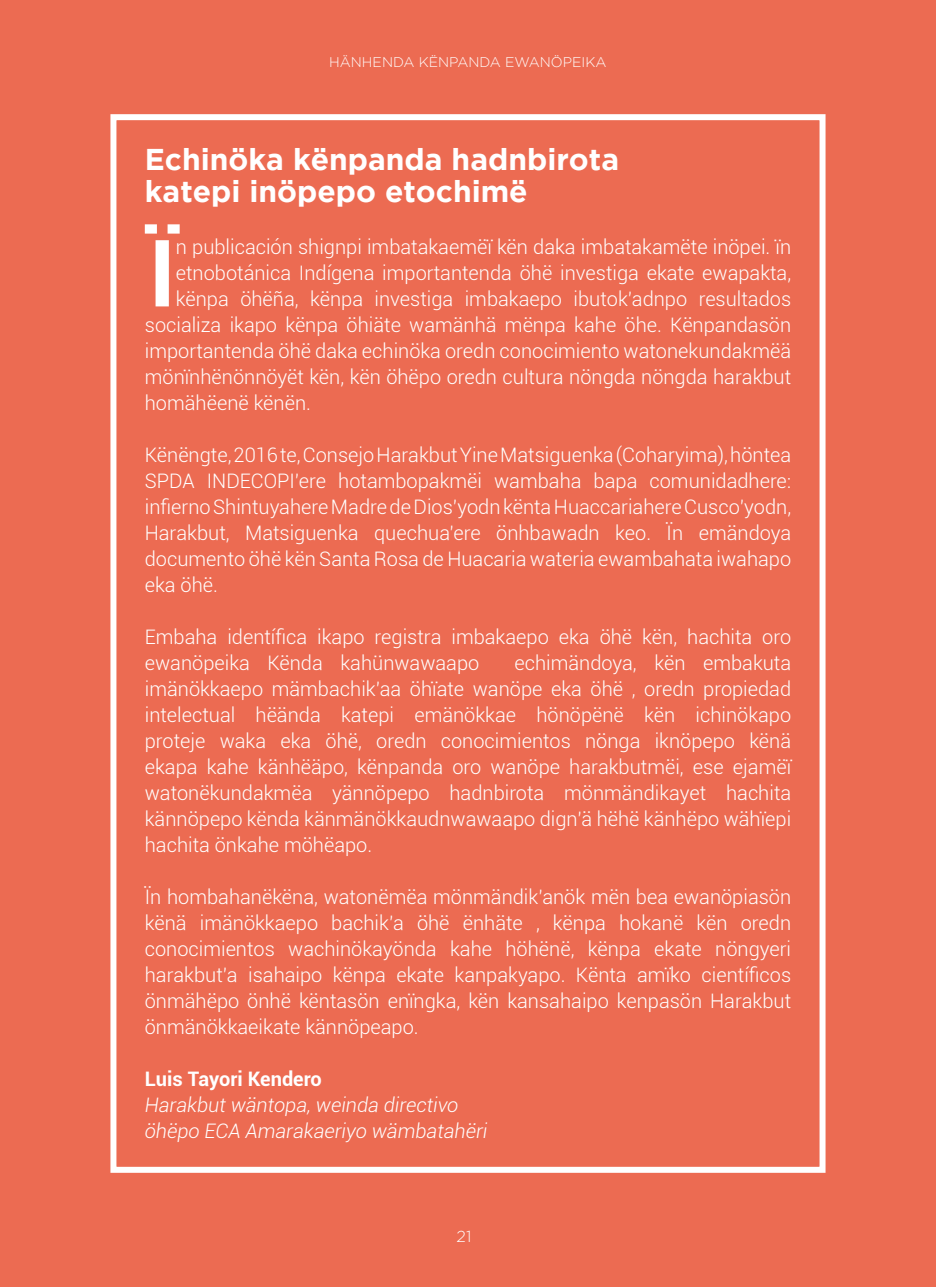
<style>
.page{position:relative;width:936px;height:1287px;background:#fff}
.page>*{position:absolute;margin:0;border:0;box-sizing:border-box;transform-origin:0 0}
.t1{font:700 93.2px "Roboto";color:#fff}
.t2{font:700 30px/32px "Gotham";color:#fff}
.t3{font:300 20px/26px "Roboto";color:#fff;text-align:justify}
.t4{font:italic 300 20px/26px "Roboto";color:#fff}
.t5{font:700 20px "Roboto";color:#fff}
.t6{font:300 16px "Gotham";color:#fff}
.t7{font:300 14px "Gotham";color:#fff}
</style>
<div class="page">
<div style="left:0;top:0;width:935px;height:1287px;background:#ec6b52"></div>
<div style="left:110px;top:114px;width:715px;height:1059px;border:6px solid #fff"></div>
<p class="t7" style="left:329px;top:54px;width:279px">HÄNHENDA KËNPANDA EWANÖPEIKA</p>
<h2 class="t2" style="left:145px;top:143px;width:476px">Echinöka kënpanda hadnbirota katepi inöpepo etochimë</h2>
<h1 class="t1" style="left:148px;top:208px;width:29px">Ï</h1>
<p class="t3" style="left:176px;top:234px;width:616px">n publicación shignpi imbatakaemëï kën daka imbatakamëte inöpei. ïn</p>
<p class="t3" style="left:176px;top:260px;width:616px">etnobotánica Indígena importantenda öhë investiga ekate ewapakta,</p>
<p class="t3" style="left:176px;top:286px;width:616px">kënpa öhëña, kënpa investiga imbakaepo ibutok’adnpo resultados</p>
<p class="t3" style="left:145px;top:312px;width:648px">socializa ikapo kënpa öhiäte wamänhä mënpa kahe öhe. Kënpandasön</p>
<p class="t3" style="left:145px;top:338px;width:648px">importantenda öhë daka echinöka oredn conocimiento watonekundakmëä</p>
<p class="t3" style="left:145px;top:364px;width:648px">mönïnhënönnöyët kën, kën öhëpo oredn cultura nöngda nöngda harakbut</p>
<p class="t3" style="left:145px;top:390px;width:168px">homähëenë kënën.</p>
<p class="t3" style="left:145px;top:442px;width:648px">Kënëngte, 2016 te, Consejo Harakbut Yine Matsiguenka (Coharyima), höntea SPDA INDECOPI’ere hotambopakmëi wambaha bapa comunidadhere: infierno Shintuyahere Madre de Dios’yodn kënta Huaccariahere Cusco’yodn, Harakbut, Matsiguenka quechua’ere önhbawadn keo. Ïn emändoya documento öhë kën Santa Rosa de Huacaria wateria ewambahata iwahapo eka öhë.</p>
<p class="t3" style="left:145px;top:624px;width:647px">Embaha identífica ikapo registra imbakaepo eka öhë kën, hachita oro ewanöpeika Kënda kahünwawaapo</p>
<p class="t3" style="left:145px;top:650px;width:648px;text-indent:369px">echimändoya, kën embakuta imänökkaepo mämbachik’aa öhïate wanöpe eka öhë , oredn propiedad intelectual hëända katepi emänökkae hönöpënë kën ichinökapo proteje waka eka öhë, oredn conocimientos nönga iknöpepo kënä ekapa kahe känhëäpo, kënpanda oro wanöpe harakbutmëi, ese ejamëï watonëkundakmëa yännöpepo hadnbirota mönmändikayet hachita kännöpepo kënda känmänökkaudnwawaapo dign’ä hëhë känhëpo wähïepi hachita önkahe möhëapo.</p>
<p class="t3" style="left:145px;top:884px;width:648px">Ïn hombahanëkëna, watonëmëa mönmändik’anök mën bea ewanöpiasön kënä imänökkaepo bachik’a öhë ënhäte , kënpa hokanë kën oredn conocimientos wachinökayönda kahe höhënë, kënpa ekate nöngyeri harakbut’a isahaipo kënpa ekate kanpakyapo. Kënta amïko científicos önmähëpo önhë këntasön enïngka, kën kansahaipo kenpasön Harakbut önmänökkaeikate kännöpeapo.</p>
<p class="t5" style="left:145px;top:1065px;width:178px">Luis Tayori Kendero</p>
<p class="t4" style="left:145px;top:1092px;width:344px">Harakbut wäntopa, weinda directivo öhëpo ECA Amarakaeriyo wämbatahëri</p>
<p class="t6" style="left:456px;top:1228px;width:16px">21</p>
</div>
